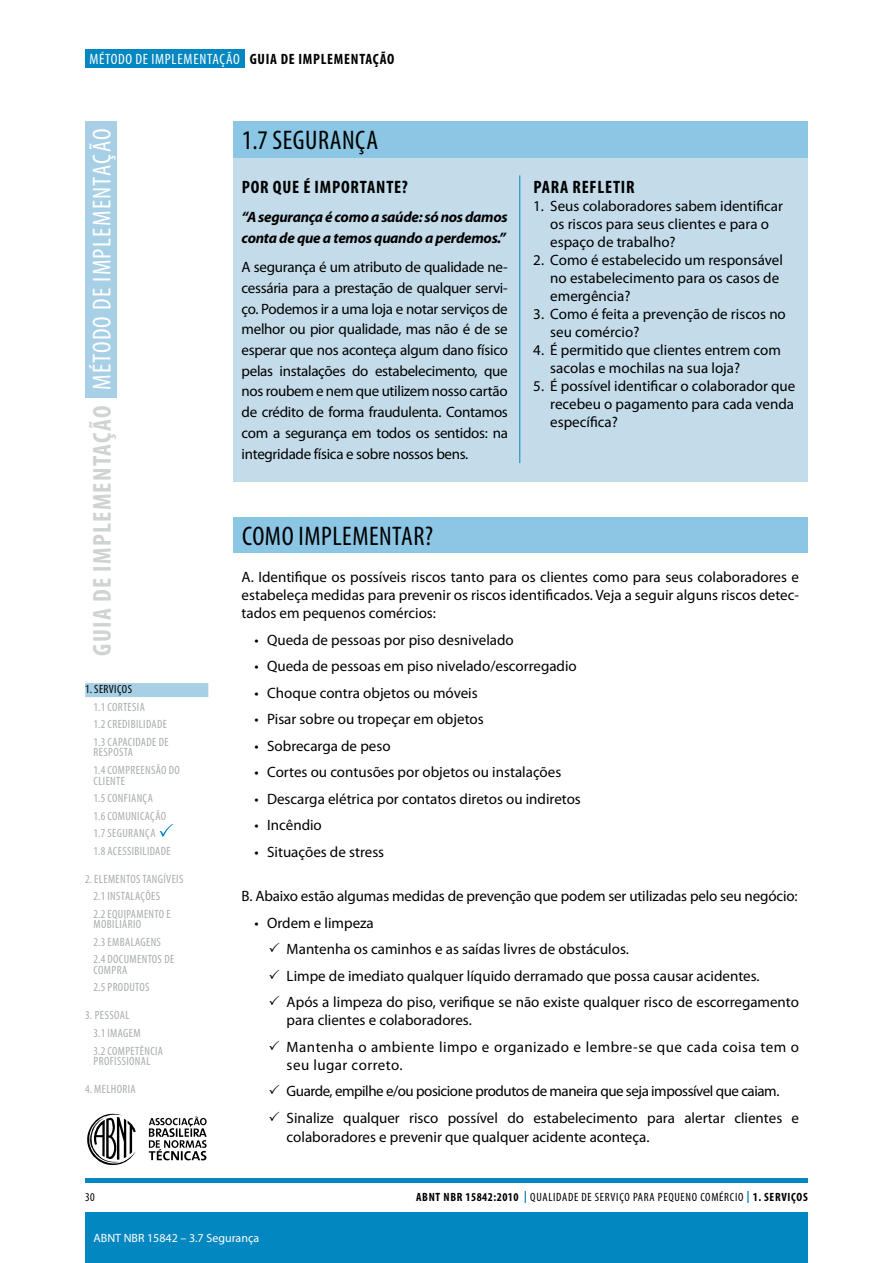
<style>
.page{position:relative;width:893px;height:1263px;background:#fff}
.page>*{position:absolute;margin:0;border:0;box-sizing:border-box;transform-origin:0 0}
.t1{font:condensed 27px "Myriad Pro";letter-spacing:.02em;color:#000}
.t2{font:condensed 25.95px "Myriad Pro";letter-spacing:.05em;color:#fff}
.t3{font:700 condensed 25.95px "Myriad Pro";letter-spacing:.05em;color:#d0d3d3}
.t4{font:700 condensed 18px "Myriad Pro";letter-spacing:.045em;color:#000}
.t5{font:15px/18px "Myriad Pro";color:#000}
.t6{font:15px/18px "Myriad Pro";letter-spacing:.03em;color:#000}
.t7{font:15px "Myriad Pro";letter-spacing:-.03em;color:#000}
.t8{font:italic 700 15px/20.7px "Myriad Pro";letter-spacing:-.02em;color:#000}
.t9{font:condensed 15px "Myriad Pro";letter-spacing:.05em;color:#fff}
.t10{font:condensed 12px/17.5px "Myriad Pro";letter-spacing:.03em;color:#a8acad}
.t11{font:condensed 12px "Myriad Pro";letter-spacing:.06em;color:#000}
.t12{font:12px "Myriad Pro";color:#fff}
.t13{font:condensed 12px "Myriad Pro";letter-spacing:.03em;color:#000}
.s1{font-weight:700;color:#000}
.s2{font-weight:700}
.s3{font-weight:700;font-stretch:normal;color:#0387c0}
</style>
<div class="page">
<hr style="left:85px;top:1179px;width:723px;height:4px;background:#0387c0">
<svg style="left:87px;top:1113px;width:49px;height:53px"></svg>
<svg style="left:149px;top:1116px;width:58px;height:45px"></svg>
<div style="left:85px;top:1213px;width:722px;height:50px;background:#0387c0"></div>
<div style="left:85px;top:121px;width:31px;height:277px;background:#a7cfe5"></div>
<div style="left:85px;top:49px;width:159px;height:18px;background:#0387c0"></div>
<div style="left:233px;top:157px;width:574px;height:324px;background:#c4dcea"></div>
<div style="left:233px;top:121px;width:574px;height:36px;background:#8bc6e4"></div>
<div style="left:233px;top:517px;width:574px;height:36px;background:#8bc6e4"></div>
<hr style="left:519px;top:175px;width:1px;height:288px;background:#0387c0">
<svg style="left:85px;top:683px;width:123px;height:14px"></svg>
<div style="left:86px;top:685px;width:46px;height:11px;background:#a7cfe5"></div>
<svg style="left:159px;top:824px;width:14px;height:13px"></svg>
<p class="t9" style="left:89px;top:51px;width:307px">MÉTODO DE IMPLEMENTAÇÃO <span class="s1">GUIA DE IMPLEMENTAÇÃO</span></p>
<h2 class="t2" style="left:88px;top:390px;width:263px;rotate:-90deg">MÉTODO DE IMPLEMENTAÇÃO</h2>
<h2 class="t3" style="left:88px;top:656px;width:252px;rotate:-90deg">GUIA DE IMPLEMENTAÇÃO</h2>
<p class="t13" style="left:85px;top:683px;width:48px">1. SERVIÇOS</p>
<p class="t10" style="left:94px;top:698px;width:77px">1.1 CORTESIA<br>1.2 CREDIBILIDADE<br>1.3 CAPACIDADE DE</p>
<p class="t10" style="left:94px;top:744px;width:88px">RESPOSTA<br>1.4 COMPREENSÃO DO</p>
<p class="t10" style="left:94px;top:772px;width:79px">CLIENTE<br>1.5 CONFIANÇA<br>1.6 COMUNICAÇÃO<br>1.7 SEGURANÇA<br>1.8 ACESSIBILIDADE</p>
<p class="t10" style="left:94px;top:870px;width:91px;text-indent:-9px">2. ELEMENTOS TANGÍVEIS<br>2.1 INSTALAÇÕES<br>2.2 EQUIPAMENTO E</p>
<p class="t10" style="left:94px;top:916px;width:82px">MOBILIÁRIO<br>2.3 EMBALAGENS<br>2.4 DOCUMENTOS DE</p>
<p class="t10" style="left:94px;top:961px;width:57px">COMPRA<br>2.5 PRODUTOS</p>
<p class="t10" style="left:94px;top:1007px;width:71px;text-indent:-9px">3. PESSOAL<br>3.1 IMAGEM<br>3.2 COMPETÊNCIA</p>
<p class="t10" style="left:94px;top:1053px;width:58px">PROFISSIONAL</p>
<p class="t10" style="left:85px;top:1081px;width:52px">4. MELHORIA</p>
<h1 class="t1" style="left:242px;top:126px;width:138px">1.7 SEGURANÇA</h1>
<p class="t4" style="left:242px;top:177px;width:168px">POR QUE É IMPORTANTE?</p>
<p class="t8" style="left:242px;top:207px;width:268px">“A segurança é como a saúde: só nos damos conta de que a temos quando a perdemos.”</p>
<p class="t5" style="left:242px;top:257px;width:268px;line-height:20.7px;text-align:justify">A segurança é um atributo de qualidade ne&shy;cessária para a prestação de qualquer servi&shy;ço. Podemos ir a uma loja e notar serviços de melhor ou pior qualidade, mas não é de se esperar que nos aconteça algum dano físico pelas instalações do estabelecimento, que nos roubem e nem que utilizem nosso cartão de crédito de forma fraudulenta. Contamos com a segurança em todos os sentidos: na integridade física e sobre nossos bens.</p>
<p class="t4" style="left:533px;top:177px;width:103px">PARA REFLETIR</p>
<p class="t5" style="left:550px;top:197px;width:234px;text-indent:-17px">1. Seus colaboradores sabem identificar os riscos para seus clientes e para o espaço de trabalho?</p>
<p class="t5" style="left:550px;top:251px;width:234px;text-indent:-17px">2. Como é estabelecido um responsável no estabelecimento para os casos de emergência?</p>
<p class="t5" style="left:550px;top:305px;width:237px;text-indent:-17px">3. Como é feita a prevenção de riscos no seu comércio?</p>
<p class="t5" style="left:550px;top:341px;width:232px;text-indent:-17px">4. É permitido que clientes entrem com sacolas e mochilas na sua loja?</p>
<p class="t5" style="left:550px;top:377px;width:247px;text-align:justify;text-indent:-17px">5. É possível identificar o colaborador que recebeu o pagamento para cada venda específica?</p>
<h1 class="t1" style="left:242px;top:522px;width:192px">COMO IMPLEMENTAR?</h1>
<p class="t5" style="left:242px;top:569px;width:559px;text-align:justify">A. Identifique os possíveis riscos tanto para os clientes como para seus colaboradores e estabeleça medidas para prevenir os riscos identificados. Veja a seguir alguns riscos detec&shy;tados em pequenos comércios:</p>
<p class="t5" style="left:254px;top:631px;width:261px">• Queda de pessoas por piso desnivelado</p>
<p class="t5" style="left:254px;top:658px;width:324px">• Queda de pessoas em piso nivelado/escorregadio</p>
<p class="t5" style="left:254px;top:684px;width:225px">• Choque contra objetos ou móveis</p>
<p class="t5" style="left:254px;top:711px;width:231px">• Pisar sobre ou tropeçar em objetos</p>
<p class="t5" style="left:254px;top:737px;width:138px">• Sobrecarga de peso</p>
<p class="t5" style="left:254px;top:764px;width:308px">• Cortes ou contusões por objetos ou instalações</p>
<p class="t5" style="left:254px;top:790px;width:328px">• Descarga elétrica por contatos diretos ou indiretos</p>
<p class="t5" style="left:254px;top:817px;width:69px">• Incêndio</p>
<p class="t5" style="left:254px;top:843px;width:131px">• Situações de stress</p>
<p class="t5" style="left:242px;top:888px;width:557px">B. Abaixo estão algumas medidas de prevenção que podem ser utilizadas pelo seu negócio:</p>
<p class="t5" style="left:254px;top:914px;width:121px">• Ordem e limpeza</p>
<p class="t5" style="left:269px;top:941px;width:362px">✓ Mantenha os caminhos e as saídas livres de obstáculos.</p>
<p class="t5" style="left:269px;top:967px;width:492px">✓ Limpe de imediato qualquer líquido derramado que possa causar acidentes.</p>
<p class="t5" style="left:287px;top:994px;width:514px;text-indent:-18px">✓ Após a limpeza do piso, verifique se não existe qualquer risco de escorregamento para clientes e colaboradores.</p>
<p class="t6" style="left:287px;top:1038px;width:514px;text-indent:-18px">✓ Mantenha o ambiente limpo e organizado e lembre-se que cada coisa tem o seu lugar correto.</p>
<p class="t7" style="left:269px;top:1083px;width:512px">✓ Guarde, empilhe e/ou posicione produtos de maneira que seja impossível que caiam.</p>
<p class="t5" style="left:287px;top:1108px;width:514px;line-height:19.5px;text-indent:-18px">✓ Sinalize qualquer risco possível do estabelecimento para alertar clientes e colaboradores e prevenir que qualquer acidente aconteça.</p>
<p class="t11" style="left:85px;top:1191px;width:11px">30</p>
<p class="t12" style="left:94px;top:1232px;width:167px">ABNT NBR 15842 – 3.7 Segurança</p>
<p class="t11" style="left:416px;top:1191px;width:393px"><span class="s2">ABNT NBR 15842:2010</span> <span class="s3">|</span> QUALIDADE DE SERVIÇO PARA PEQUENO COMÉRCIO <span class="s3">|</span> <span class="s2">1. SERVIÇOS</span></p>
</div>
